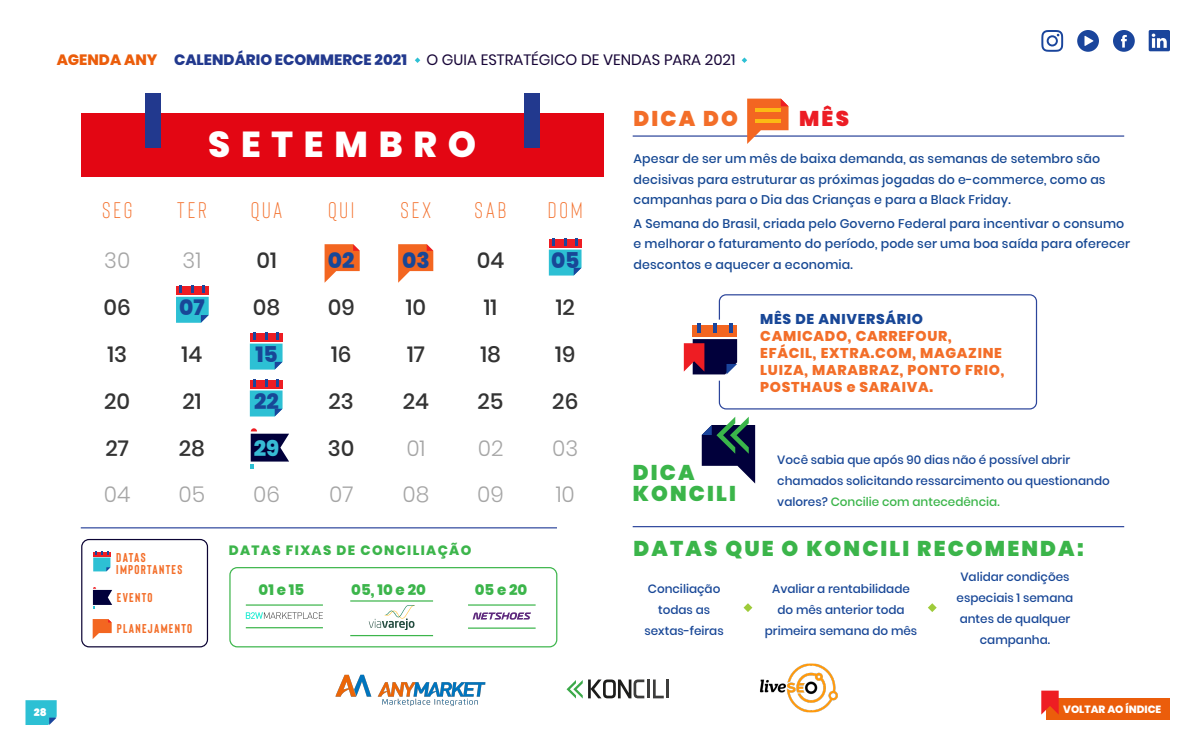
<style>
.page{position:relative;width:1200px;height:750px;background:#fff}
.page>*{position:absolute;margin:0;border:0;box-sizing:border-box;transform-origin:0 0}
.t1{font:800 36px "Poppins";letter-spacing:.3em;color:#fff}
.t2{font:22.5px "Bison";letter-spacing:.15em;color:#f36e29}
.t3{font:500 21.9px "Poppins";color:#333}
.t4{font:300 21.9px "Poppins";color:#a6a6a6}
.t5{font:800 21.9px "Poppins";color:#184797}
.t6{font:800 21.9px "Poppins";color:#37bbd4}
.t7{font:900 21.36px/20.8px "Poppins";letter-spacing:.1em;color:#3bb54a}
.t8{font:900 21.36px "Poppins";letter-spacing:.1em;color:#f36e29}
.t9{font:900 21.36px "Poppins";color:#ec1d25}
.t10{font:800 15px "Poppins";color:#22398e}
.t11{font:15px "Poppins";color:#170537}
.t12{font:800 15px "Poppins";color:#3cb54b}
.t13{font:800 14.19px/17px "Poppins";letter-spacing:.05em;color:#f36e29}
.t14{font:800 14.19px "Poppins";letter-spacing:.05em;color:#184797}
.t15{font:800 13.5px "Poppins";letter-spacing:.1em;color:#3cb54b}
.t16{font:700 12.78px/12.8px "Bison";letter-spacing:.1em;color:#f36e29}
.DICAS_DO_MES{font:500 12.6px/20.4px "Poppins";letter-spacing:.01em;color:#164893}
.t17{font:500 12px/21px "Poppins";color:#184797;text-align:center}
.t18{font:800 10.5px "Poppins";color:#fff}
.t19{font:900 10.5px "Poppins";color:#fff}
.s1{color:#eb5d0b}
.s2{color:#3bb54a}
</style>
<div class="page">
<svg style="left:702px;top:417px;width:53px;height:67px"></svg>
<hr style="left:633px;top:526px;width:491px;height:1px;background:#2c459b">
<svg style="left:744px;top:603px;width:8px;height:9px"></svg>
<svg style="left:928px;top:603px;width:9px;height:9px"></svg>
<div style="left:81px;top:539px;width:127px;height:108px;border:1px solid #0c0434;border-radius:7px"></div>
<svg style="left:93px;top:551px;width:17px;height:20px"></svg>
<svg style="left:93px;top:587px;width:19px;height:22px"></svg>
<svg style="left:93px;top:619px;width:19px;height:20px"></svg>
<div style="left:229px;top:567px;width:328px;height:80px;border:1px solid #3cb54b;border-radius:7px"></div>
<svg style="left:246px;top:612px;width:77px;height:7px"></svg>
<hr style="left:246px;top:604px;width:77px;height:2px;background:#3cb54b">
<hr style="left:350px;top:600px;width:83px;height:2px;background:#3cb54b">
<hr style="left:468px;top:604px;width:68px;height:2px;background:#3cb54b">
<hr style="left:246px;top:627px;width:77px;height:1px;background:#3cb54b">
<hr style="left:350px;top:635px;width:83px;height:1px;background:#3cb54b">
<hr style="left:468px;top:628px;width:68px;height:1px;background:#3cb54b">
<svg style="left:369px;top:605px;width:46px;height:25px"></svg>
<svg style="left:473px;top:612px;width:58px;height:8px"></svg>
<img style="left:335px;top:674px;width:151px;height:33px">
<hr style="left:647px;top:680px;width:3px;height:18px;background:#3d3d3c">
<svg style="left:653px;top:680px;width:11px;height:18px"></svg>
<hr style="left:666px;top:680px;width:3px;height:18px;background:#3d3d3c">
<svg style="left:567px;top:680px;width:77px;height:19px"></svg>
<img style="left:760px;top:663px;width:78px;height:50px">
<div style="left:1047px;top:699px;width:123px;height:21px;background:#eb5d0b"></div>
<svg style="left:1041px;top:691px;width:18px;height:24px"></svg>
<svg style="left:25px;top:700px;width:32px;height:25px"></svg>
<svg style="left:415px;top:57px;width:5px;height:6px"></svg>
<svg style="left:742px;top:57px;width:5px;height:6px"></svg>
<hr style="left:81px;top:527px;width:476px;height:1px;background:#2c459b">
<svg style="left:1113px;top:30px;width:22px;height:22px"></svg>
<svg style="left:1149px;top:30px;width:21px;height:21px"></svg>
<svg style="left:1077px;top:30px;width:22px;height:22px"></svg>
<svg style="left:1041px;top:30px;width:22px;height:22px"></svg>
<svg style="left:398px;top:244px;width:35px;height:39px"></svg>
<svg style="left:325px;top:244px;width:35px;height:39px"></svg>
<svg style="left:251px;top:428px;width:38px;height:41px"></svg>
<hr style="left:633px;top:135px;width:491px;height:2px;background:#2c459b">
<svg style="left:747px;top:99px;width:42px;height:45px"></svg>
<hr style="left:755px;top:109px;width:26px;height:3px;background:#fcba13">
<hr style="left:755px;top:119px;width:26px;height:4px;background:#fcba13">
<div style="left:81px;top:113px;width:523px;height:63px;background:#e30613"></div>
<div style="left:145px;top:94px;width:16px;height:54px;background:#22398e"></div>
<div style="left:524px;top:94px;width:16px;height:54px;background:#22398e"></div>
<svg style="left:250px;top:332px;width:33px;height:38px"></svg>
<svg style="left:250px;top:379px;width:33px;height:38px"></svg>
<svg style="left:549px;top:238px;width:33px;height:38px"></svg>
<svg style="left:176px;top:285px;width:33px;height:38px"></svg>
<div style="left:719px;top:294px;width:318px;height:116px;border:1px solid #2c459b;border-radius:7px"></div>
<div style="left:693px;top:326px;width:44px;height:11px;background:#f36621"></div>
<svg style="left:698px;top:324px;width:3px;height:9px"></svg>
<svg style="left:729px;top:324px;width:3px;height:9px"></svg>
<svg style="left:713px;top:324px;width:4px;height:9px"></svg>
<svg style="left:684px;top:339px;width:53px;height:35px;background:#531e47"></svg>
<p class="t10" style="left:57px;top:51px;width:352px"><span class="s1">AGENDA ANY</span> CALENDÁRIO ECOMMERCE 2021</p>
<p class="t11" style="left:426px;top:51px;width:311px">O GUIA ESTRATÉGICO DE VENDAS PARA 2021</p>
<p class="t1" style="left:208px;top:123px;width:270px">SETEMBRO</p>
<p class="t2" style="left:103px;top:199px;width:31px">SEG</p>
<p class="t2" style="left:177px;top:199px;width:31px">TER</p>
<p class="t2" style="left:251px;top:199px;width:33px">QUA</p>
<p class="t2" style="left:329px;top:199px;width:27px">QUI</p>
<p class="t2" style="left:401px;top:199px;width:32px">SEX</p>
<p class="t2" style="left:475px;top:199px;width:33px">SAB</p>
<p class="t2" style="left:548px;top:199px;width:35px">DOM</p>
<p class="t4" style="left:104px;top:247px;width:28px">30</p>
<p class="t4" style="left:183px;top:247px;width:20px">31</p>
<p class="t3" style="left:256px;top:247px;width:22px">01</p>
<p class="t5" style="left:328px;top:247px;width:28px">02</p>
<p class="t5" style="left:402px;top:247px;width:29px">03</p>
<p class="t3" style="left:477px;top:247px;width:29px">04</p>
<p class="t5" style="left:551px;top:247px;width:30px">05</p>
<p class="t3" style="left:104px;top:294px;width:29px">06</p>
<p class="t5" style="left:179px;top:294px;width:27px">07</p>
<p class="t3" style="left:253px;top:294px;width:29px">08</p>
<p class="t3" style="left:328px;top:294px;width:28px">09</p>
<p class="t3" style="left:406px;top:294px;width:22px">10</p>
<p class="t3" style="left:484px;top:294px;width:15px">11</p>
<p class="t3" style="left:556px;top:294px;width:21px">12</p>
<p class="t3" style="left:107px;top:341px;width:21px">13</p>
<p class="t3" style="left:182px;top:341px;width:22px">14</p>
<p class="t5" style="left:255px;top:341px;width:24px">15</p>
<p class="t3" style="left:331px;top:341px;width:22px">16</p>
<p class="t3" style="left:407px;top:341px;width:19px">17</p>
<p class="t3" style="left:480px;top:341px;width:22px">18</p>
<p class="t3" style="left:555px;top:341px;width:21px">19</p>
<p class="t3" style="left:104px;top:388px;width:28px">20</p>
<p class="t3" style="left:182px;top:388px;width:21px">21</p>
<p class="t5" style="left:254px;top:388px;width:26px">22</p>
<p class="t3" style="left:329px;top:388px;width:27px">23</p>
<p class="t3" style="left:403px;top:388px;width:28px">24</p>
<p class="t3" style="left:478px;top:388px;width:28px">25</p>
<p class="t3" style="left:552px;top:388px;width:28px">26</p>
<p class="t3" style="left:106px;top:435px;width:25px">27</p>
<p class="t3" style="left:179px;top:435px;width:28px">28</p>
<p class="t6" style="left:254px;top:435px;width:27px">29</p>
<p class="t3" style="left:328px;top:435px;width:28px">30</p>
<p class="t4" style="left:406px;top:435px;width:21px">01</p>
<p class="t4" style="left:478px;top:435px;width:27px">02</p>
<p class="t4" style="left:552px;top:435px;width:28px">03</p>
<p class="t4" style="left:104px;top:482px;width:28px">04</p>
<p class="t4" style="left:179px;top:482px;width:28px">05</p>
<p class="t4" style="left:253px;top:482px;width:28px">06</p>
<p class="t4" style="left:329px;top:482px;width:26px">07</p>
<p class="t4" style="left:403px;top:482px;width:28px">08</p>
<p class="t4" style="left:477px;top:482px;width:28px">09</p>
<p class="t4" style="left:556px;top:482px;width:21px">10</p>
<p class="t16" style="left:116px;top:551px;width:67px">DATAS<br>IMPORTANTES</p>
<p class="t16" style="left:117px;top:591px;width:37px">EVENTO</p>
<p class="t16" style="left:117px;top:622px;width:77px">PLANEJAMENTO</p>
<p class="t15" style="left:229px;top:543px;width:244px">DATAS FIXAS DE CONCILIAÇÃO</p>
<p class="t12" style="left:259px;top:581px;width:47px">01 e 15</p>
<p class="t12" style="left:351px;top:581px;width:76px">05, 10 e 20</p>
<p class="t12" style="left:475px;top:581px;width:54px">05 e 20</p>
<p class="t8" style="left:634px;top:106px;width:106px">DICA DO</p>
<p class="t9" style="left:799px;top:106px;width:51px">MÊS</p>
<p class="DICAS_DO_MES" style="left:634px;top:149px;width:474px">Apesar de ser um mês de baixa demanda, as semanas de setembro são decisivas para estruturar as próximas jogadas do e-commerce, como as campanhas para o Dia das Crianças e para a Black Friday.</p>
<p class="DICAS_DO_MES" style="left:634px;top:213px;width:498px">A Semana do Brasil, criada pelo Governo Federal para incentivar o consumo e melhorar o faturamento do período, pode ser uma boa saída para oferecer descontos e aquecer a economia.</p>
<p class="t14" style="left:760px;top:311px;width:164px">MÊS DE ANIVERSÁRIO</p>
<p class="t13" style="left:760px;top:328px;width:246px">CAMICADO, CARREFOUR,<br>EFÁCIL, EXTRA.COM, MAGAZINE<br>LUIZA, MARABRAZ, PONTO FRIO,<br>POSTHAUS e SARAIVA.</p>
<p class="t17" style="left:777px;top:449px;width:334px;text-align:left">Você sabia que após 90 dias não é possível abrir chamados solicitando ressarcimento ou questionando valores? <span class="s2">Concilie com antecedência.</span></p>
<h3 class="t7" style="left:633px;top:462px;width:105px">DICA<br>KONCILI</h3>
<h3 class="t7" style="left:634px;top:538px;width:452px">DATAS QUE O KONCILI RECOMENDA:</h3>
<p class="t17" style="left:645px;top:578px;width:81px">Conciliação todas as sextas-feiras</p>
<p class="t17" style="left:765px;top:578px;width:154px">Avaliar a rentabilidade do mês anterior toda primeira semana do mês</p>
<p class="t17" style="left:957px;top:566px;width:118px">Validar condições especiais 1 semana antes de qualquer campanha.</p>
<p class="t19" style="left:34px;top:706px;width:14px">28</p>
<p class="t18" style="left:1063px;top:703px;width:100px">VOLTAR AO ÍNDICE</p>
</div>
